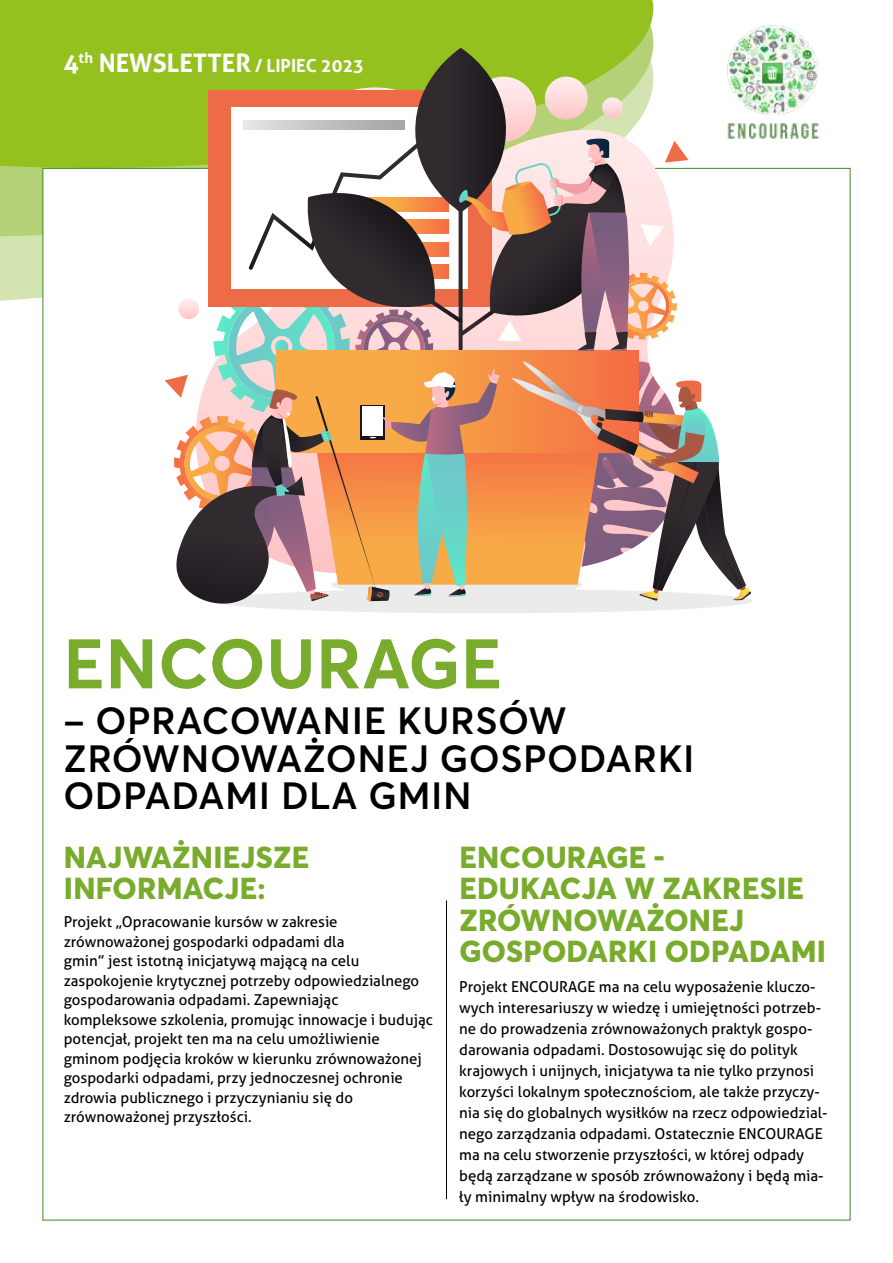
<style>
.page{position:relative;width:893px;height:1263px;background:#fff}
.page>*{position:absolute;margin:0;border:0;box-sizing:border-box;transform-origin:0 0}
.t1{font:700 69px "Averta CY";letter-spacing:.01em;color:#79ac2c}
.t2{font:600 37.5px/37.5px "Averta CY";letter-spacing:.015em;color:#000}
.t3{font:800 30px/31.5px "Averta CY";letter-spacing:.01em;color:#79ac2c}
.t4{font:700 25.5px "Aller";color:#fff}
.t5{font:15px/19.5px "Aller";color:#000}
.s1{font-size:18px}
</style>
<div class="page">
<div style="left:0;top:0;width:653px;height:168px;background:#95c11f"></div>
<img style="left:733px;top:25px;width:86px;height:114px">
<hr style="left:446px;top:900px;width:1px;height:299px;background:#000">
<svg style="left:165px;top:48px;width:587px;height:565px"></svg>
<h3 class="t4" style="left:63px;top:47px;width:302px">4<sup>th</sup> NEWSLETTER <span class="s1">/ LIPIEC 2023</span></h3>
<h1 class="t1" style="left:63px;top:615px;width:440px">ENCOURAGE</h1>
<h2 class="t2" style="left:63px;top:701px;width:633px">- OPRACOWANIE KURSÓW<br>ZRÓWNOWAŻONEJ GOSPODARKI<br>ODPADAMI DLA GMIN</h2>
<h3 class="t3" style="left:64px;top:840px;width:247px">NAJWAŻNIEJSZE<br>INFORMACJE:</h3>
<p class="t5" style="left:64px;top:912px;width:371px">Projekt „Opracowanie kursów w zakresie zrównoważonej gospodarki odpadami dla<br>gmin” jest istotną inicjatywą mającą na celu zaspokojenie krytycznej potrzeby odpowiedzialnego gospodarowania odpadami. Zapewniając kompleksowe szkolenia, promując innowacje i budując potencjał, projekt ten ma na celu umożliwienie gminom podjęcia kroków w kierunku zrównoważonej gospodarki odpadami, przy jednoczesnej ochronie zdrowia publicznego i przyczynianiu się do zrównoważonej przyszłości.</p>
<h3 class="t3" style="left:459px;top:840px;width:368px">ENCOURAGE -<br>EDUKACJA W ZAKRESIE<br>ZRÓWNOWAŻONEJ<br>GOSPODARKI ODPADAMI</h3>
<p class="t5" style="left:459px;top:976px;width:370px;line-height:21px">Projekt ENCOURAGE ma na celu wyposażenie kluczo&shy;wych interesariuszy w wiedzę i umiejętności potrzeb&shy;ne do prowadzenia zrównoważonych praktyk gospo&shy;darowania odpadami. Dostosowując się do polityk krajowych i unijnych, inicjatywa ta nie tylko przynosi korzyści lokalnym społecznościom, ale także przyczy&shy;nia się do globalnych wysiłków na rzecz odpowiedzial&shy;nego zarządzania odpadami. Ostatecznie ENCOURAGE ma na celu stworzenie przyszłości, w której odpady będą zarządzane w sposób zrównoważony i będą mia&shy;ły minimalny wpływ na środowisko.</p>
</div>
